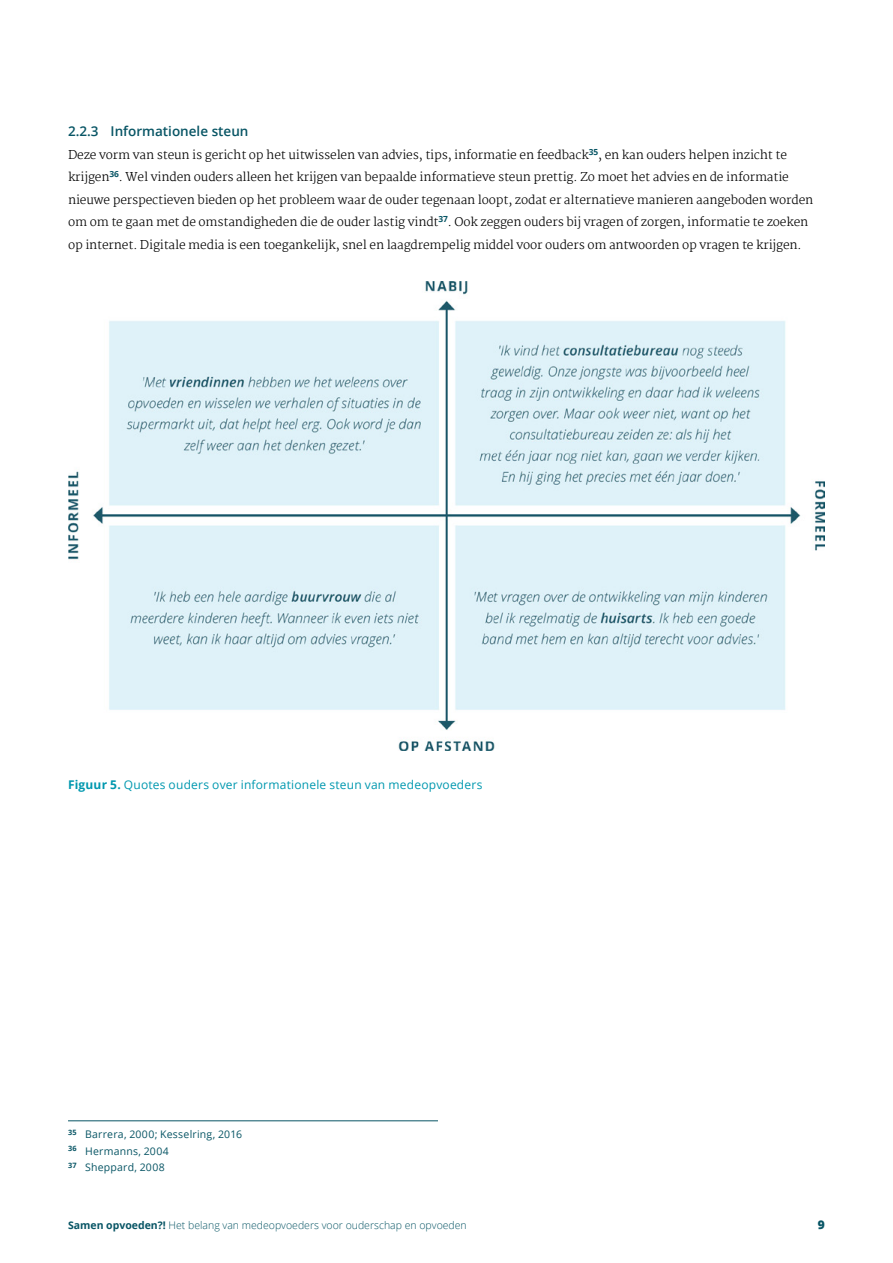
<style>
.page{position:relative;width:893px;height:1263px;background:#fff}
.page>*{position:absolute;margin:0;border:0;box-sizing:border-box;transform-origin:0 0}
.Sub_paragraaf{font:600 13.5px "Open Sans";color:#085565}
.Body_schreef{font:300 12px/22.5px "Martel";letter-spacing:-.01em;color:#000}
.figuurnaam{font:12px "Open Sans";letter-spacing:.015em;color:#0198af}
.t1{font:800 12px "Open Sans";color:#085565}
.t2{font:300 10.5px "Open Sans";color:#085565}
.Voetnoot_met_streep{font:10.5px "Open Sans";letter-spacing:.02em;color:#085565}
.Voetnoot_zonder{font:10.5px "Open Sans";letter-spacing:.02em;color:#085565}
.s1{font-weight:700}
</style>
<div class="page">
<hr style="left:68px;top:1120px;width:370px;height:1px;background:#085565">
<img style="left:68px;top:281px;width:757px;height:470px">
<p class="Sub_paragraaf" style="left:68px;top:122px;width:182px">2.2.3 Informationele steun</p>
<p class="Body_schreef" style="left:68px;top:143px;width:747px">Deze vorm van steun is gericht op het uitwisselen van advies, tips, informatie en feedback<sup>35</sup>, en kan ouders helpen inzicht te krijgen<sup>36</sup>. Wel vinden ouders alleen het krijgen van bepaalde informatieve steun prettig. Zo moet het advies en de informatie nieuwe perspectieven bieden op het probleem waar de ouder tegenaan loopt, zodat er alternatieve manieren aangeboden worden om om te gaan met de omstandigheden die de ouder lastig vindt<sup>37</sup>. Ook zeggen ouders bij vragen of zorgen, informatie te zoeken op internet. Digitale media is een toegankelijk, snel en laagdrempelig middel voor ouders om antwoorden op vragen te krijgen.</p>
<p class="figuurnaam" style="left:68px;top:776px;width:416px"><span class="s1">Figuur 5.</span> Quotes ouders over informationele steun van medeopvoeders</p>
<p class="Voetnoot_met_streep" style="left:68px;top:1127px;width:176px"><sup>35</sup> Barrera, 2000; Kesselring, 2016</p>
<p class="Voetnoot_zonder" style="left:68px;top:1144px;width:102px"><sup>36</sup> Hermanns, 2004</p>
<p class="Voetnoot_zonder" style="left:68px;top:1160px;width:98px"><sup>37</sup> Sheppard, 2008</p>
<p class="t2" style="left:68px;top:1218px;width:400px"><span class="s1">Samen opvoeden?!</span> Het belang van medeopvoeders voor ouderschap en opvoeden</p>
<p class="t1" style="left:818px;top:1216px;width:9px">9</p>
</div>
